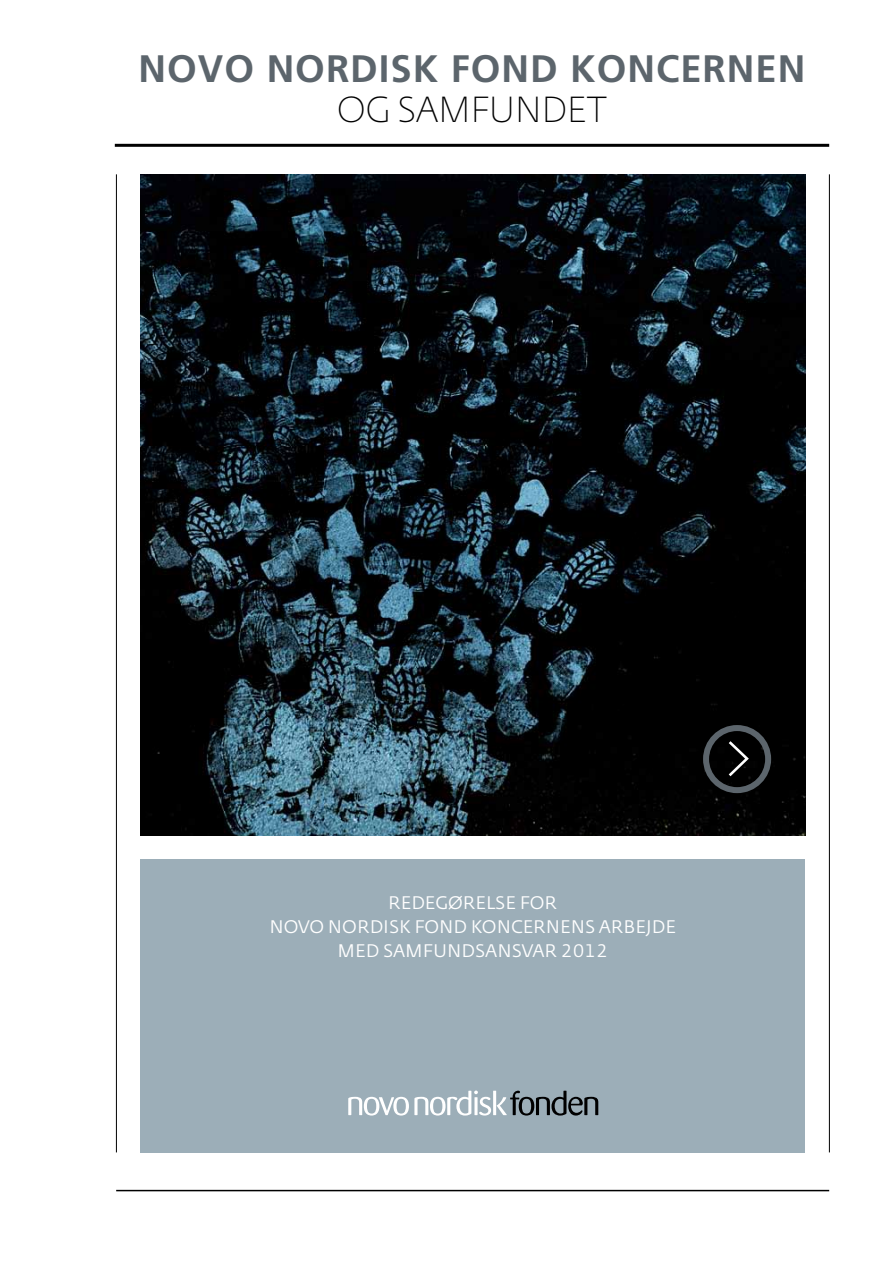
<style>
.page{position:relative;width:893px;height:1263px;background:#fff}
.page>*{position:absolute;margin:0;border:0;box-sizing:border-box;transform-origin:0 0}
.t1{font:700 38.25px "Frutiger";letter-spacing:.025em;color:#5c656c}
.t2{font:100 35.85px "Fedra Sans Dis";letter-spacing:.025em;color:#000}
.t3{font:18px/24px "Fedra Sans Alt Book TF";color:#fff;text-align:center}
</style>
<div class="page">
<div style="left:140px;top:859px;width:665px;height:293px;background:#9caeb8"></div>
<hr style="left:115px;top:144px;width:714px;height:3px;background:#000">
<hr style="left:116px;top:1190px;width:713px;height:1px;background:#000">
<hr style="left:116px;top:174px;width:1px;height:978px;background:#000">
<hr style="left:829px;top:174px;width:1px;height:978px;background:#000">
<img style="left:140px;top:174px;width:665px;height:662px">
<svg style="left:348px;top:1090px;width:250px;height:25px"></svg>
<div style="left:703px;top:725px;width:68px;height:68px;border:6px solid #5c656c;border-radius:50%"></div>
<svg style="left:726px;top:738px;width:25px;height:41px"></svg>
<h1 class="t1" style="left:139px;top:46px;width:663px">NOVO NORDISK FOND KONCERNEN</h1>
<h2 class="t2" style="left:337px;top:91px;width:271px">OG SAMFUNDET</h2>
<p class="t3" style="left:269px;top:891px;width:408px">REDEGØRELSE FOR<br>NOVO NORDISK FON D KONCERN ENS ARBEJDE<br>MED SAMFUN DSANSVAR 2012</p>
</div>
